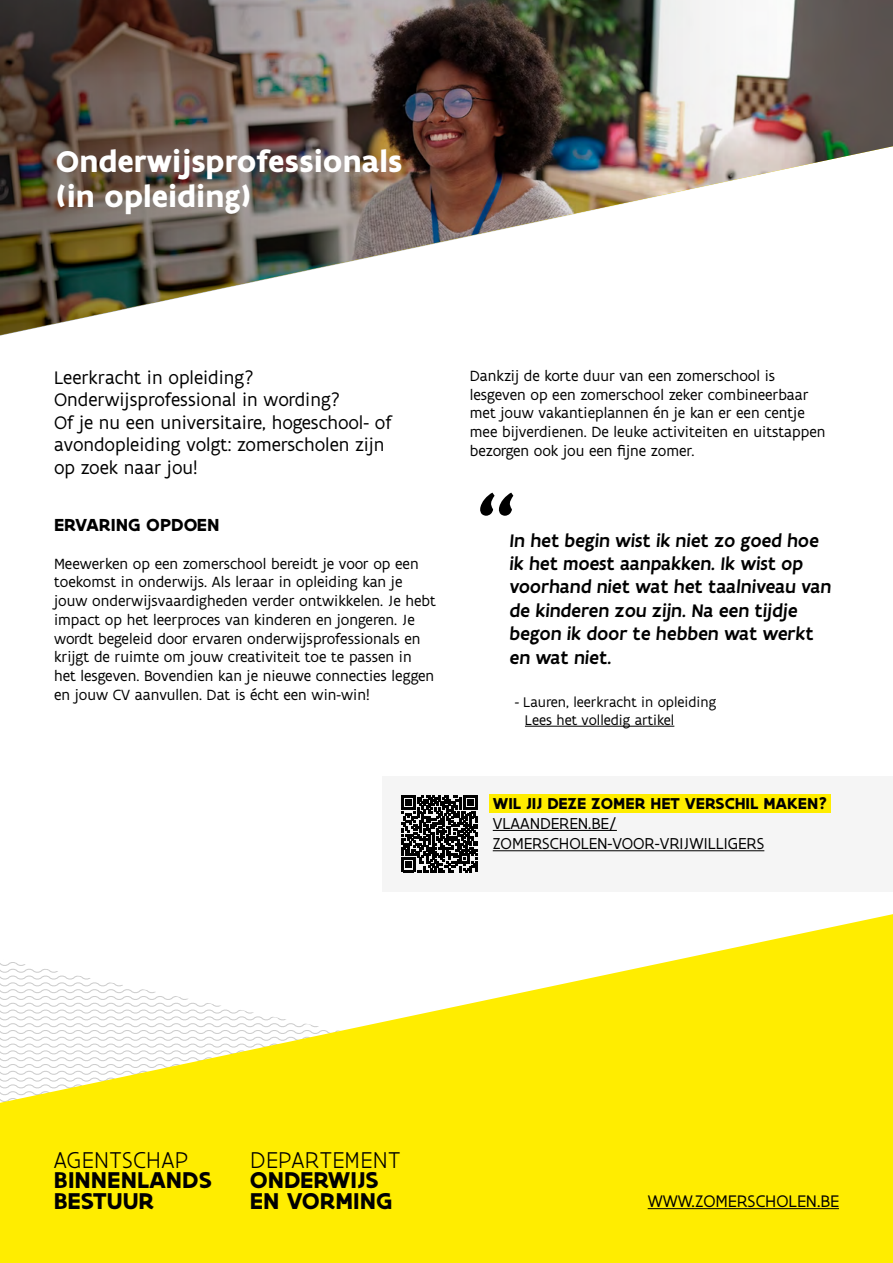
<style>
.page{position:relative;width:893px;height:1263px;background:#fff}
.page>*{position:absolute;margin:0;border:0;box-sizing:border-box;transform-origin:0 0}
.t1{font:117.45px "Flanders Art Sans";color:#000}
.t2{font:700 32.1px/35.4px "Flanders Art Sans";color:#fff}
.t3{font:700 24.6px/20.4px "Flanders Art Sans";color:#000}
.t4{font:300 24.6px "Flanders Art Sans";color:#000}
.t5{font:500 19.5px/23.4px "Flanders Art Sans";color:#000}
.t6{font:19.5px/22.5px "Flanders Art Sans";color:#000}
.t7{font:700 18.75px "Flanders Art Sans";color:#000}
.t8{font:18px "Flanders Art Sans";color:#000}
.t9{font:16.95px/20.4px "Flanders Art Sans";color:#000}
.t10{font:700 16.95px "Flanders Art Sans";color:#000}
.t11{font:15.9px/18.8px "Flanders Art Sans";color:#000}
.t12{font:15px/18px "Flanders Art Sans";color:#000}
</style>
<div class="page">
<div style="left:383px;top:775px;width:510px;height:116px;background:#f5f5f5"></div>
<div style="left:489px;top:794px;width:342px;height:18px;background:#ffed00"></div>
<hr style="left:493px;top:830px;width:124px;height:1px;background:#000">
<hr style="left:493px;top:850px;width:271px;height:1px;background:#000">
<hr style="left:525px;top:726px;width:149px;height:1px;background:#000">
<svg style="left:401px;top:795px;width:77px;height:77px"></svg>
<svg style="left:0;top:914px;width:893px;height:349px;fill:#ffed00"></svg>
<hr style="left:648px;top:1208px;width:191px;height:1px;background:#000">
<img style="left:0;top:0;width:893px;height:336px">
<h2 class="t2" style="left:56px;top:144px;width:348px">Onderwijsprofessionals (in opleiding)</h2>
<p class="t6" style="left:54px;top:366px;width:339px">Leerkracht in opleiding?<br>Onderwijsprofessional in wording?<br>Of je nu een universitaire, hogeschool- of avondopleiding volgt: zomerscholen zijn op zoek naar jou!</p>
<p class="t7" style="left:54px;top:513px;width:167px">ERVARING OPDOEN</p>
<p class="t11" style="left:54px;top:554px;width:383px">Meewerken op een zomerschool bereidt je voor op een toekomst in onderwijs. Als leraar in opleiding kan je jouw onderwijsvaardigheden verder ontwikkelen. Je hebt impact op het leerproces van kinderen en jongeren. Je wordt begeleid door ervaren onderwijsprofessionals en krijgt de ruimte om jouw creativiteit toe te passen in het lesgeven. Bovendien kan je nieuwe connecties leggen en jouw CV aanvullen. Dat is écht een win-win!</p>
<p class="t11" style="left:470px;top:366px;width:357px">Dankzij de korte duur van een zomerschool is lesgeven op een zomerschool zeker combineerbaar met jouw vakantieplannen én je kan er een centje mee bijverdienen. De leuke activiteiten en uitstappen bezorgen ook jou een fijne zomer.</p>
<h1 class="t1" style="left:470px;top:465px;width:56px">“</h1>
<p class="t5" style="left:509px;top:529px;width:325px">In het begin wist ik niet zo goed hoe ik het moest aanpakken. Ik wist op voorhand niet wat het taalniveau van de kinderen zou zijn. Na een tijdje begon ik door te hebben wat werkt en wat niet.</p>
<p class="t12" style="left:525px;top:693px;width:193px;text-indent:-10px">- Lauren, leerkracht in opleiding<br>Lees het volledig artikel</p>
<p class="t10" style="left:493px;top:792px;width:336px">WIL JIJ DEZE ZOMER HET VERSCHIL MAKEN?</p>
<p class="t9" style="left:493px;top:813px;width:273px">VLAANDEREN.BE/<br>ZOMERSCHOLEN-VOOR-VRIJWILLIGERS</p>
<h3 class="t4" style="left:54px;top:1145px;width:136px">AGENTSCHAP</h3>
<h3 class="t3" style="left:54px;top:1170px;width:160px">BINNENLANDS<br>BESTUUR</h3>
<h3 class="t4" style="left:250px;top:1145px;width:152px">DEPARTEMENT</h3>
<h3 class="t3" style="left:250px;top:1170px;width:144px">ONDERWIJS<br>EN VORMING</h3>
<p class="t8" style="left:648px;top:1190px;width:193px">WWW.ZOMERSCHOLEN.BE</p>
</div>
